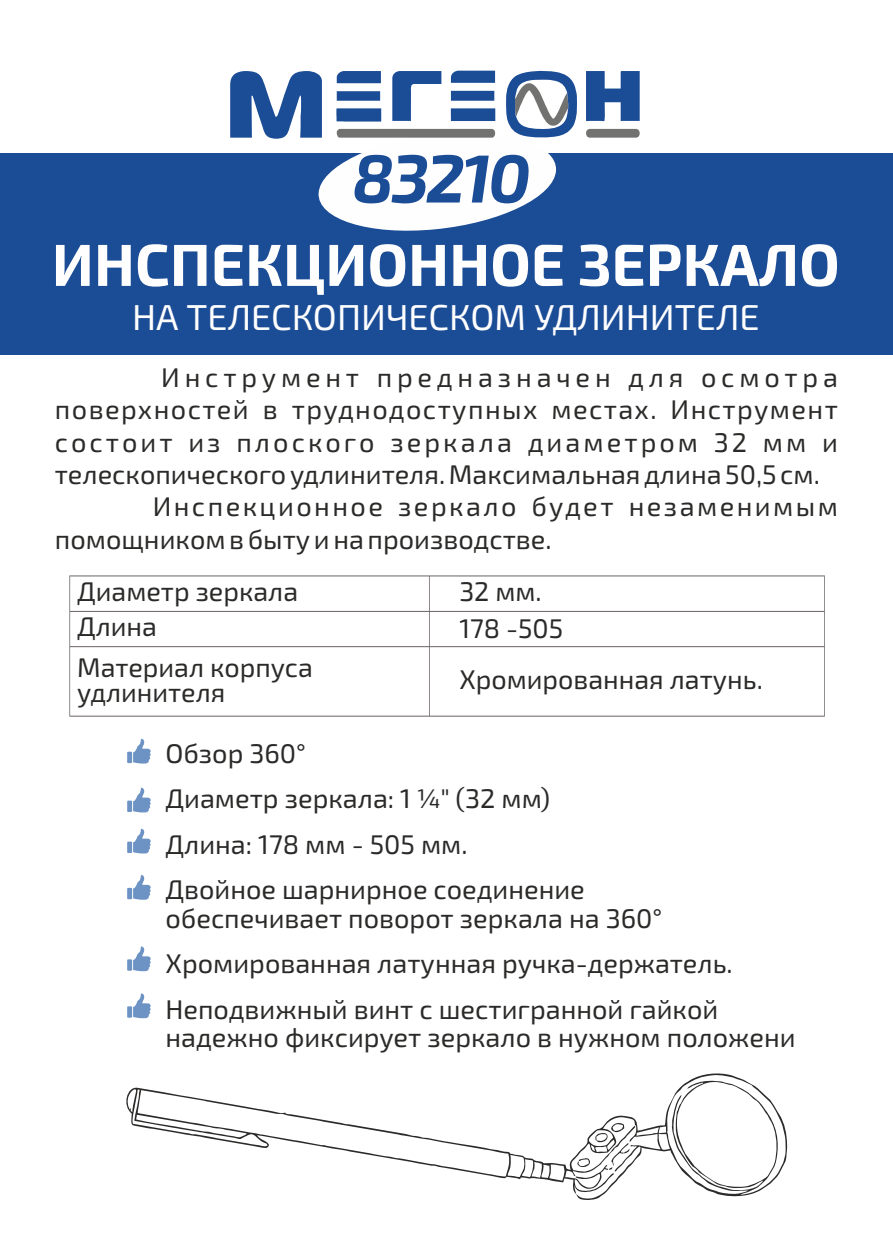
<style>
.page{position:relative;width:893px;height:1259px;background:#fff}
.page>*{position:absolute;margin:0;border:0;box-sizing:border-box;transform-origin:0 0}
.t1{font:italic 700 68.1px "Exo 2.0";letter-spacing:-.045em;color:#1b4c96}
.t2{font:700 59.4px "Exo 2.0";color:#fefefe}
.t3{font:36px "Exo 2.0";color:#fefefe}
.t4{font:27px/45.3px "Exo 2.0";color:#2b2a29}
.t5{font:27px/32.4px "Exo 2.0";letter-spacing:.09em;color:#2b2a29}
</style>
<div class="page">
<div style="left:0;top:153px;width:893px;height:202px;background:#1b4c96"></div>
<svg style="left:230px;top:70px;width:410px;height:161px"></svg>
<svg style="left:69px;top:575px;width:756px;height:141px"></svg>
<svg style="left:127px;top:739px;width:24px;height:24px"></svg>
<svg style="left:127px;top:787px;width:24px;height:25px"></svg>
<svg style="left:127px;top:829px;width:24px;height:24px"></svg>
<svg style="left:127px;top:875px;width:24px;height:24px"></svg>
<svg style="left:127px;top:946px;width:24px;height:25px"></svg>
<svg style="left:127px;top:993px;width:24px;height:25px"></svg>
<svg style="left:126px;top:1073px;width:661px;height:127px"></svg>
<h1 class="t1" style="left:352px;top:155px;width:180px">83210</h1>
<h2 class="t2" style="left:52px;top:244px;width:789px">ИНСПЕКЦИОННОЕ ЗЕРКАЛО</h2>
<h3 class="t3" style="left:132px;top:305px;width:629px">НА ТЕЛЕСКОПИЧЕСКОМ УДЛИНИТЕЛЕ</h3>
<p class="t4" style="left:55px;top:364px;width:784px;line-height:32.4px;text-align:justify;text-indent:106px">Инструмент предназначен для осмотра поверхностей в труднодоступных местах. Инструмент состоит из плоского зеркала диаметром 32 мм и телескопического удлинителя. Максимальная длина 50,5 см.</p>
<p class="t5" style="left:55px;top:493px;width:784px;text-indent:98px">Инспекционное зеркало будет незаменимым помощником в быту и на производстве.</p>
<p class="t4" style="left:77px;top:571px;width:223px">Диаметр зеркала</p>
<p class="t4" style="left:459px;top:571px;width:84px">32 мм.</p>
<p class="t4" style="left:77px;top:607px;width:81px">Длина</p>
<p class="t4" style="left:459px;top:608px;width:105px">178 -505</p>
<p class="t4" style="left:77px;top:658px;width:237px;line-height:25.2px">Материал корпуса удлинителя</p>
<p class="t4" style="left:459px;top:659px;width:305px">Хромированная латунь.</p>
<p class="t4" style="left:166px;top:733px;width:421px">Обзор 360°<br>Диаметр зеркала: 1 ¼" (32 мм)<br>Длина: 178 мм - 505 мм.<br>Двойное шарнирное соединение</p>
<p class="t4" style="left:166px;top:898px;width:569px">обеспечивает поворот зеркала на 360°<br>Хромированная латунная ручка-держатель.<br>Неподвижный винт с шестигранной гайкой</p>
<p class="t4" style="left:166px;top:1018px;width:632px">надежно фиксирует зеркало в нужном положени</p>
</div>
